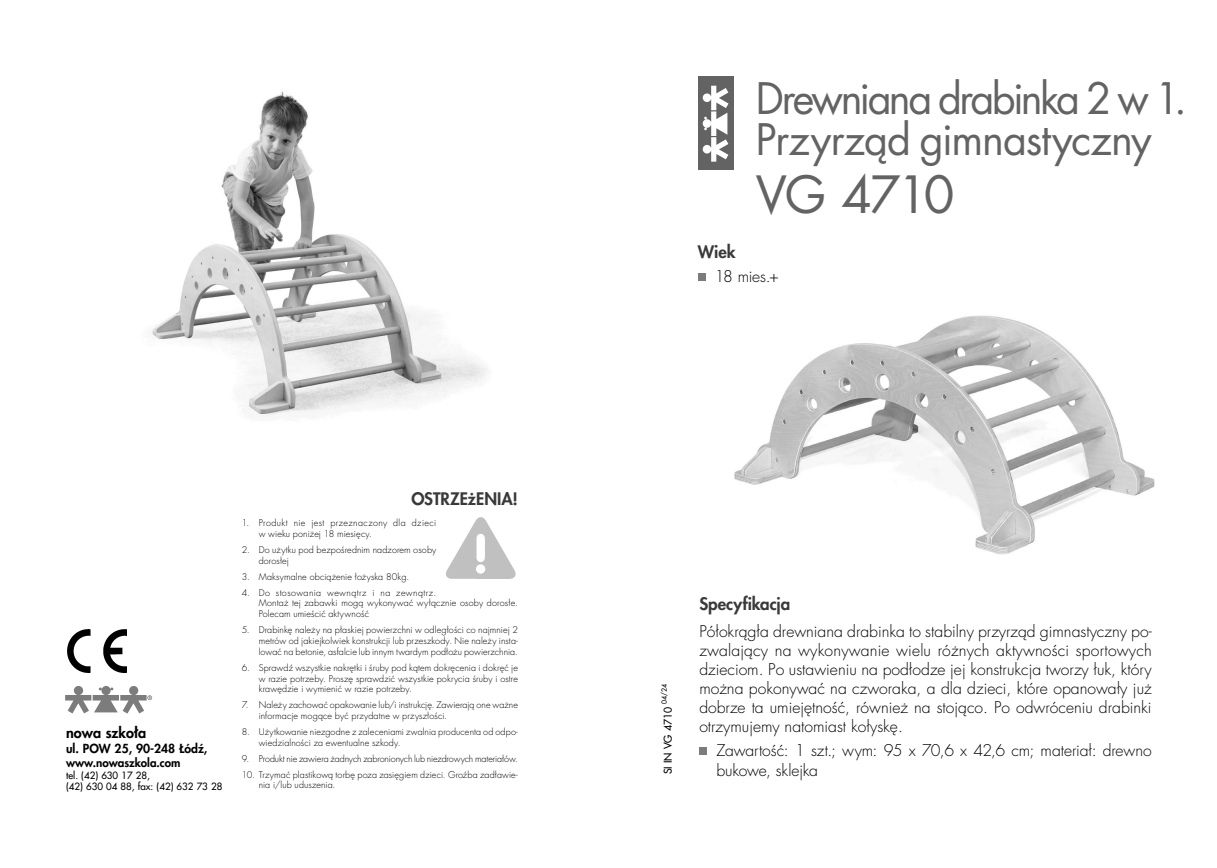
<style>
.page{position:relative;width:1217px;height:868px;background:#fff}
.page>*{position:absolute;margin:0;border:0;box-sizing:border-box;transform-origin:0 0}
.t1{font:49.95px "Futura LTS Book";letter-spacing:-.055em;color:#636363}
.t2{font:42.3px/40.5px "Futura LTS Book";letter-spacing:-.04em;color:#636363}
.t3{font:800 16.8px "Futura LTS";color:#393939}
.t4{font:300 15.75px/18.9px "Futura LTS";color:#000;text-align:justify}
.t5{font:800 14.4px "Futura LTS";color:#000}
.t6{font:800 12.15px "Futura LTS";color:#000}
.t7{font:800 11.55px "Futura LTS";color:#000}
.t8{font:10.5px "Futura LTS";color:#000}
.t9{font:9.75px/11.7px "Futura LTS";color:#000}
.t10{font:300 9px/10.8px "Futura LTS";letter-spacing:.01em;color:#000}
.t11{font:300 9px "Futura LTS";letter-spacing:-.01em;color:#000}
.t12{font:300 9px/10.8px "Futura LTS";letter-spacing:.035em;color:#000}
.t13{font:6.9px "Futura LTS";color:#000}
</style>
<div class="page">
<img style="left:734px;top:315px;width:421px;height:240px">
<div style="left:699px;top:747px;width:7px;height:7px;background:#7c7c7c"></div>
<div style="left:697px;top:77px;width:36px;height:93px;background:#636363"></div>
<svg style="left:702px;top:86px;width:26px;height:76px"></svg>
<img style="left:67px;top:629px;width:59px;height:43px">
<img style="left:446px;top:517px;width:70px;height:62px">
<svg style="left:65px;top:686px;width:87px;height:27px"></svg>
<div style="left:697px;top:274px;width:8px;height:7px;background:#7c7c7c"></div>
<img style="left:150px;top:91px;width:338px;height:325px">
<h3 class="t5" style="left:66px;top:723px;width:82px">nowa szko³a</h3>
<h3 class="t6" style="left:66px;top:740px;width:143px">ul. POW 25, 90-248 £ódŸ,</h3>
<p class="t7" style="left:66px;top:754px;width:116px">www.nowaszkola.com</p>
<p class="t9" style="left:66px;top:769px;width:158px">tel. (42) 630 17 28,<br>(42) 630 04 88, fax: (42) 632 73 28</p>
<h3 class="t3" style="left:411px;top:487px;width:108px">OSTRZE¿ENIA!</h3>
<p class="t12" style="left:259px;top:517px;width:179px;text-indent:-17px">1. Produkt nie jest przeznaczony dla dzieci w wieku poniżej 18 miesięcy.</p>
<p class="t10" style="left:259px;top:544px;width:179px;text-indent:-17px">2. Do użytku pod bezpośrednim nadzorem osoby dorosłej</p>
<p class="t10" style="left:242px;top:571px;width:169px">3. Maksymalne obciążenie łożyska 80kg.</p>
<p class="t10" style="left:259px;top:587px;width:261px;text-indent:-17px">4. Do stosowania wewnątrz i na zewnątrz.<br>Montaż tej zabawki mogą wykonywać wyłącznie osoby dorosłe.<br>Polecam umieścić aktywność</p>
<p class="t10" style="left:259px;top:624px;width:261px;text-align:justify;text-indent:-17px">5. Drabinkę należy na płaskiej powierzchni w odległości co najmniej 2 metrów od jakiejkolwiek konstrukcji lub przeszkody. Nie należy insta&shy;lować na betonie, asfalcie lub innym twardym podłożu powierzchnia.</p>
<p class="t10" style="left:259px;top:662px;width:261px;text-align:justify;text-indent:-17px">6. Sprawdź wszystkie nakrętki i śruby pod kątem dokręcenia i dokręć je w razie potrzeby. Proszę sprawdzić wszystkie pokrycia śruby i ostre krawędzie i wymienić w razie potrzeby.</p>
<p class="t10" style="left:259px;top:699px;width:261px;text-indent:-17px">7. Należy zachować opakowanie lub/i instrukcję. Zawierają one ważne informacje mogące być przydatne w przyszłości.</p>
<p class="t10" style="left:259px;top:726px;width:261px;text-indent:-17px">8. Użytkowanie niezgodne z zaleceniami zwalnia producenta od odpo&shy;wiedzialności za ewentualne szkody.</p>
<p class="t11" style="left:242px;top:752px;width:278px">9. Produkt nie zawiera żadnych zabronionych lub niezdrowych materiałów.</p>
<p class="t10" style="left:259px;top:769px;width:261px;text-indent:-17px">10. Trzymać plastikową torbę poza zasięgiem dzieci. Groźba zadławie&shy;nia i/lub uduszenia.</p>
<h2 class="t2" style="left:755px;top:79px;width:432px">Drewniana drabinka 2 w 1.<br>Przyrząd gimnastyczny</h2>
<h1 class="t1" style="left:755px;top:163px;width:200px">VG 4710</h1>
<h3 class="t3" style="left:697px;top:241px;width:39px">Wiek</h3>
<h3 class="t4" style="left:714px;top:267px;width:66px">18 mies.+</h3>
<p class="t13" style="left:659px;top:704px;width:21px;rotate:-90deg">04/24</p>
<p class="t8" style="left:660px;top:774px;width:69px;rotate:-90deg">SI IN VG 4710</p>
<h3 class="t3" style="left:699px;top:592px;width:92px">Specyfikacja</h3>
<p class="t4" style="left:699px;top:622px;width:454px">Półokrągła drewniana drabinka to stabilny przyrząd gimnastyczny po&shy;zwalający na wykonywanie wielu różnych aktywności sportowych dzieciom. Po ustawieniu na podłodze jej konstrukcja tworzy łuk, który można pokonywać na czworaka, a dla dzieci, które opanowały już dobrze ta umiejętność, również na stojąco. Po odwróceniu drabinki otrzymujemy natomiast kołyskę.</p>
<h3 class="t4" style="left:716px;top:740px;width:436px;line-height:20.1px">Zawartość: 1 szt.; wym: 95 x 70,6 x 42,6 cm; materiał: drewno bukowe, sklejka</h3>
</div>
